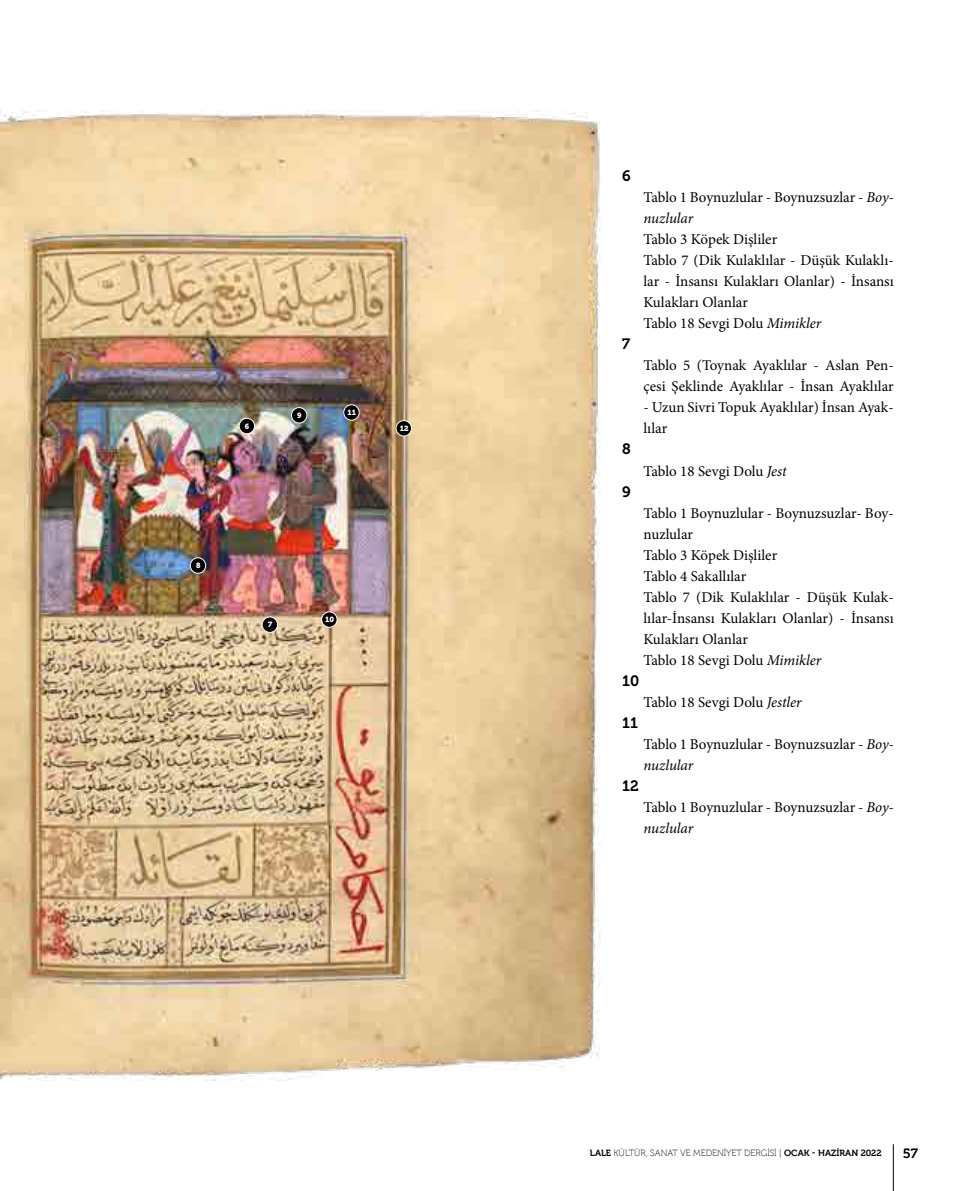
<style>
.page{position:relative;width:978px;height:1191px;background:#fff}
.page>*{position:absolute;margin:0;border:0;box-sizing:border-box;transform-origin:0 0}
.t1{font:15px/21px "Minion Pro";color:#000}
.t2{font:15px "Museo 700";color:#000}
.t3{font:13.5px "Museo 700 EP";color:#000}
.t4{font:9px "Museo 100 EP";color:#000}
.t5{font:7.5px "Museo 900";color:#fff}
.s1{font-style:italic}
.s2{font-family:"Museo 700 EP"}
</style>
<div class="page">
<hr style="left:893px;top:1144px;width:1px;height:47px;background:#000">
<img style="left:0;top:111px;width:601px;height:969px">
<div style="left:239px;top:418px;width:16px;height:16px;background:#000;border-radius:50%"></div>
<div style="left:239px;top:418px;width:16px;height:16px;border:1px solid #fff;border-radius:50%"></div>
<div style="left:262px;top:617px;width:16px;height:15px;background:#000;border-radius:50%"></div>
<div style="left:262px;top:617px;width:16px;height:15px;border:1px solid #fff;border-radius:50%"></div>
<div style="left:322px;top:612px;width:15px;height:15px;background:#000;border-radius:50%"></div>
<div style="left:321px;top:611px;width:16px;height:16px;border:1px solid #fff;border-radius:50%"></div>
<div style="left:291px;top:407px;width:16px;height:16px;background:#000;border-radius:50%"></div>
<div style="left:291px;top:407px;width:16px;height:16px;border:1px solid #fff;border-radius:50%"></div>
<div style="left:344px;top:405px;width:15px;height:15px;background:#000;border-radius:50%"></div>
<div style="left:344px;top:404px;width:15px;height:16px;border:1px solid #fff;border-radius:50%"></div>
<div style="left:396px;top:420px;width:15px;height:16px;background:#000;border-radius:50%"></div>
<div style="left:396px;top:420px;width:16px;height:16px;border:1px solid #fff;border-radius:50%"></div>
<div style="left:190px;top:558px;width:16px;height:15px;background:#000;border-radius:50%"></div>
<div style="left:190px;top:557px;width:16px;height:16px;border:1px solid #fff;border-radius:50%"></div>
<p class="t5" style="left:245px;top:422px;width:6px">6</p>
<p class="t5" style="left:297px;top:411px;width:6px">9</p>
<p class="t5" style="left:347px;top:408px;width:10px">11</p>
<p class="t5" style="left:400px;top:424px;width:10px">12</p>
<p class="t5" style="left:196px;top:561px;width:6px">8</p>
<p class="t5" style="left:268px;top:620px;width:6px">7</p>
<p class="t5" style="left:325px;top:615px;width:10px">10</p>
<p class="t2" style="left:622px;top:168px;width:10px">6</p>
<p class="t2" style="left:622px;top:336px;width:10px">7</p>
<p class="t2" style="left:622px;top:441px;width:10px">8</p>
<p class="t2" style="left:622px;top:483px;width:10px">9</p>
<p class="t1" style="left:643px;top:187px;width:252px">Tablo 1 Boynuzlular - Boynuzsuzlar - <span class="s1">Boy&shy;nuzlular</span></p>
<p class="t1" style="left:643px;top:229px;width:252px">Tablo 3 Köpek Dişliler<br>Tablo 7 (Dik Kulaklılar - Düşük Kulaklı&shy;lar - İnsansı Kulakları Olanlar) - İnsansı<br>Kulakları Olanlar<br>Tablo 18 Sevgi Dolu <span class="s1">Mimikler</span></p>
<p class="t1" style="left:643px;top:355px;width:252px">Tablo 5 (Toynak Ayaklılar - Aslan Pen&shy;çesi Şeklinde Ayaklılar - İnsan Ayaklılar</p>
<p class="t1" style="left:643px;top:397px;width:252px">- Uzun Sivri Topuk Ayaklılar) İnsan Ayak&shy;lılar</p>
<p class="t1" style="left:643px;top:460px;width:145px">Tablo 18 Sevgi Dolu <span class="s1">Jest</span></p>
<p class="t1" style="left:643px;top:502px;width:252px">Tablo 1 Boynuzlular - Boynuzsuzlar- Boy&shy;nuzlular<br>Tablo 3 Köpek Dişliler<br>Tablo 4 Sakallılar<br>Tablo 7 (Dik Kulaklılar - Düşük Kulak&shy;lılar-İnsansı Kulakları Olanlar) - İnsansı<br>Kulakları Olanlar<br>Tablo 18 Sevgi Dolu <span class="s1">Mimikler</span></p>
<p class="t2" style="left:622px;top:672px;width:18px">10</p>
<p class="t1" style="left:643px;top:691px;width:160px">Tablo 18 Sevgi Dolu <span class="s1">Jestler</span></p>
<p class="t2" style="left:622px;top:714px;width:17px">11</p>
<p class="t1" style="left:643px;top:733px;width:252px">Tablo 1 Boynuzlular - Boynuzsuzlar - <span class="s1">Boy&shy;nuzlular</span></p>
<p class="t2" style="left:622px;top:777px;width:18px">12</p>
<p class="t1" style="left:643px;top:796px;width:252px">Tablo 1 Boynuzlular - Boynuzsuzlar - <span class="s1">Boy&shy;nuzlular</span></p>
<p class="t4" style="left:590px;top:1148px;width:293px"><span class="s2">LALE</span> KÜLTÜR, SANAT VE MEDENİYET DERGİSİ | <span class="s2">OCAK - HAZİRAN 2022</span></p>
<p class="t3" style="left:903px;top:1145px;width:17px">57</p>
</div>
